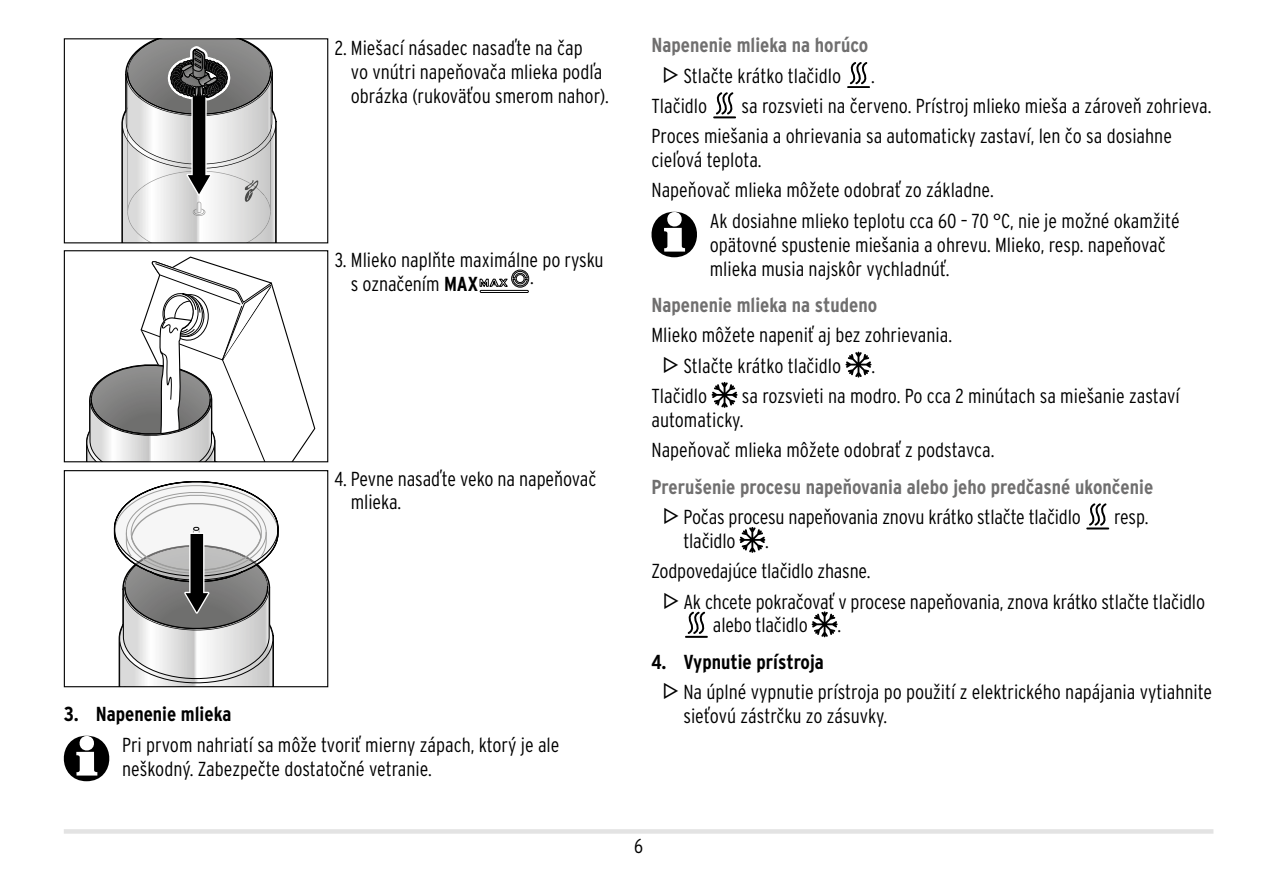
<style>
.page{position:relative;width:1276px;height:893px;background:#fff}
.page>*{position:absolute;margin:0;border:0;box-sizing:border-box;transform-origin:0 0}
.t1{font:300 condensed 20.25px/23.8px "Interstate OT";color:#000}
.t2{font:700 condensed 20.25px/30.4px "Interstate OT";color:#706f6f}
.t3{font:700 condensed 20.25px "Interstate OT";color:#000}
.s1{font-weight:700}
.s2{font-family:"Cgq Logos";font-weight:400;font-stretch:normal;color:#000}
.s3{font-weight:300;color:#000}
.s4{font-family:"Cgq Logos";font-weight:400;font-stretch:normal}
</style>
<div class="page">
<div style="left:64px;top:829px;width:1149px;height:5px;background:#e3e3e3"></div>
<svg style="left:121px;top:40px;width:156px;height:201px"></svg>
<div style="left:64px;top:38px;width:264px;height:205px;border:1px solid #000"></div>
<svg style="left:86px;top:257px;width:229px;height:203px"></svg>
<div style="left:64px;top:250px;width:264px;height:212px;border:1px solid #000"></div>
<svg style="left:480px;top:269px;width:49px;height:24px"></svg>
<svg style="left:113px;top:481px;width:166px;height:204px"></svg>
<div style="left:64px;top:470px;width:264px;height:217px;border:1px solid #000"></div>
<svg style="left:64px;top:736px;width:45px;height:45px"></svg>
<svg style="left:847px;top:62px;width:23px;height:26px"></svg>
<svg style="left:713px;top:92px;width:23px;height:26px"></svg>
<svg style="left:651px;top:212px;width:46px;height:45px"></svg>
<svg style="left:845px;top:352px;width:26px;height:26px"></svg>
<svg style="left:711px;top:382px;width:26px;height:26px"></svg>
<svg style="left:1086px;top:503px;width:23px;height:26px"></svg>
<svg style="left:739px;top:527px;width:26px;height:26px"></svg>
<svg style="left:685px;top:612px;width:23px;height:26px"></svg>
<svg style="left:811px;top:611px;width:26px;height:26px"></svg>
<p class="t1" style="left:351px;top:36px;width:260px;text-indent:-16px">2. Miešací násadec nasaďte na čap<br>vo vnútri napeňovača mlieka podľa obrázka (rukoväťou smerom nahor).</p>
<p class="t1" style="left:351px;top:248px;width:254px;text-indent:-16px">3. Mlieko naplňte maximálne po rysku s označením <span class="s1">MAX</span></p>
<p class="t1" style="left:530px;top:265px;width:5px">.</p>
<p class="t1" style="left:351px;top:467px;width:247px;text-indent:-16px">4. Pevne nasaďte veko na napeňovač mlieka.</p>
<p class="t3" style="left:64px;top:702px;width:169px">3. Napenenie mlieka</p>
<p class="t1" style="left:122px;top:733px;width:439px">Pri prvom nahriatí sa môže tvoriť mierny zápach, ktorý je ale neškodný. Zabezpečte dostatočné vetranie.</p>
<p class="t2" style="left:664px;top:30px;width:206px;text-indent:-13px">Napenenie mlieka na horúco<br><span class="s2">M</span> <span class="s3">Stlačte krátko tlačidlo</span></p>
<p class="t1" style="left:871px;top:64px;width:5px">.</p>
<p class="t1" style="left:651px;top:91px;width:561px;line-height:30.4px;text-indent:90px">sa rozsvieti na červeno. Prístroj mlieko mieša a zároveň zohrieva.<br>Proces miešania a ohrievania sa automaticky zastaví, len čo sa dosiahne</p>
<p class="t1" style="left:651px;top:148px;width:112px">cieľová teplota.</p>
<p class="t1" style="left:651px;top:178px;width:344px">Napeňovač mlieka môžete odobrať zo základne.</p>
<p class="t1" style="left:710px;top:209px;width:471px">Ak dosiahne mlieko teplotu cca 60 – 70 °C, nie je možné okamžité</p>
<p class="t1" style="left:710px;top:233px;width:457px">opätovné spustenie miešania a ohrevu. Mlieko, resp. napeňovač mlieka musia najskôr vychladnúť.</p>
<p class="t2" style="left:651px;top:290px;width:227px">Napenenie mlieka na studeno</p>
<p class="t1" style="left:664px;top:320px;width:290px;line-height:30.4px;text-indent:-13px">Mlieko môžete napeniť aj bez zohrievania.<br><span class="s4">M</span> Stlačte krátko tlačidlo</p>
<p class="t1" style="left:871px;top:354px;width:5px">.</p>
<p class="t1" style="left:651px;top:384px;width:57px">Tlačidlo</p>
<p class="t1" style="left:651px;top:94px;width:57px">Tlačidlo</p>
<p class="t1" style="left:651px;top:384px;width:530px;text-indent:90px">sa rozsvieti na modro. Po cca 2 minútach sa miešanie zastaví automaticky.</p>
<p class="t1" style="left:651px;top:438px;width:344px">Napeňovač mlieka môžete odobrať z podstavca.</p>
<p class="t2" style="left:664px;top:471px;width:490px;text-indent:-13px">Prerušenie procesu napeňovania alebo jeho predčasné ukončenie<br><span class="s2">M</span> <span class="s3">Počas procesu napeňovania znovu krátko stlačte tlačidlo</span></p>
<p class="t1" style="left:1114px;top:505px;width:36px">resp.</p>
<p class="t1" style="left:683px;top:529px;width:54px">tlačidlo</p>
<p class="t1" style="left:765px;top:529px;width:5px">.</p>
<p class="t1" style="left:651px;top:559px;width:220px">Zodpovedajúce tlačidlo zhasne.</p>
<p class="t1" style="left:664px;top:589px;width:542px"><span class="s4">M</span> Ak chcete pokračovať v procese napeňovania, znova krátko stlačte tlačidlo</p>
<p class="t1" style="left:713px;top:613px;width:96px">alebo tlačidlo</p>
<p class="t1" style="left:837px;top:613px;width:5px">.</p>
<p class="t1" style="left:664px;top:647px;width:549px;line-height:30.4px;text-indent:-13px"><span class="s1">4. Vypnutie prístroja<br></span><span class="s4">M</span> Na úplné vypnutie prístroja po použití z elektrického napájania vytiahnite</p>
<p class="t1" style="left:683px;top:704px;width:205px">sieťovú zástrčku zo zásuvky.</p>
<p class="t1" style="left:634px;top:834px;width:10px">6</p>
</div>
